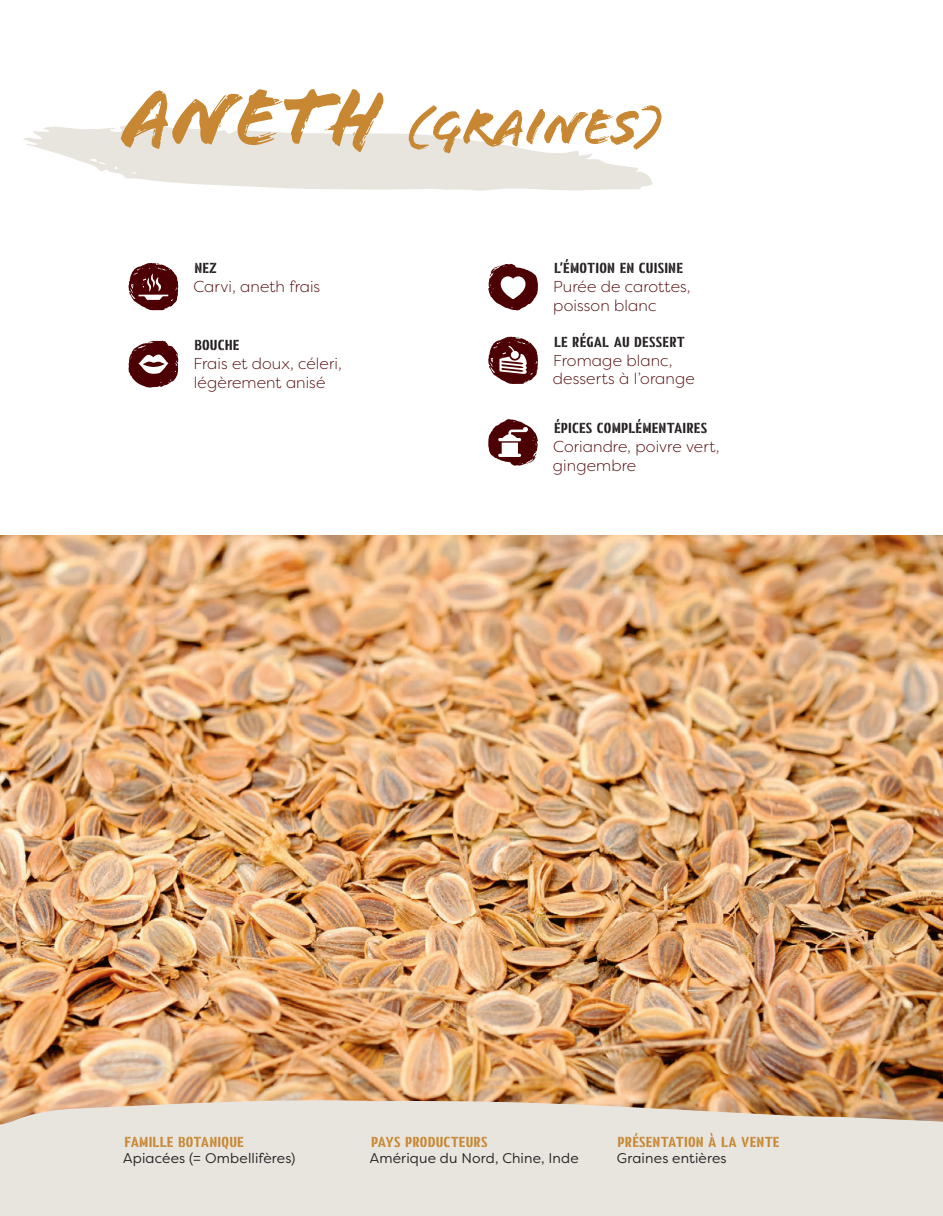
<style>
.page{position:relative;width:943px;height:1216px;background:#fff}
.page>*{position:absolute;margin:0;border:0;box-sizing:border-box;transform-origin:0 0}
.t1{font:52.5px "Flood Std";color:#c78733}
.t2{font:300 15.75px/18.9px "Filson Pro";letter-spacing:.005em;color:#4d0003}
.t3{font:300 14px "Parppim";letter-spacing:.01em;color:#231f20}
.t4{font:14px "Filson Pro";letter-spacing:.015em;color:#231f20}
.t5{font:300 14px "Parppim";letter-spacing:.015em;color:#c78733}
.s1{font-size:84px}
</style>
<div class="page">
<img style="left:0;top:535px;width:942px;height:562px">
<svg style="left:23px;top:125px;width:629px;height:66px"></svg>
<svg style="left:0;top:1097px;width:942px;height:118px;background:#e5ddd4"></svg>
<svg style="left:129px;top:263px;width:49px;height:47px"></svg>
<svg style="left:129px;top:341px;width:49px;height:46px"></svg>
<svg style="left:488px;top:264px;width:50px;height:46px"></svg>
<svg style="left:488px;top:337px;width:50px;height:47px"></svg>
<svg style="left:488px;top:419px;width:50px;height:46px"></svg>
<h1 class="t1" style="left:124px;top:96px;width:541px"><span class="s1">ANETH</span> (GRAINES)</h1>
<p class="t3" style="left:194px;top:258px;width:24px">NEZ</p>
<p class="t2" style="left:193px;top:277px;width:128px">Carvi, aneth frais</p>
<p class="t3" style="left:194px;top:335px;width:47px">BOUCHE</p>
<p class="t2" style="left:193px;top:354px;width:150px">Frais et doux, céleri, légèrement anisé</p>
<p class="t3" style="left:554px;top:258px;width:130px">L’ÉMOTION EN CUISINE</p>
<p class="t2" style="left:553px;top:277px;width:139px">Purée de carottes, poisson blanc</p>
<p class="t3" style="left:554px;top:331px;width:132px">LE RÉGAL AU DESSERT</p>
<p class="t2" style="left:553px;top:350px;width:143px">Fromage blanc, desserts à l’orange</p>
<p class="t3" style="left:554px;top:417px;width:155px">ÉPICES COMPLÉMENTAIRES</p>
<p class="t2" style="left:553px;top:436px;width:168px">Coriandre, poivre vert, gingembre</p>
<p class="t5" style="left:125px;top:1131px;width:121px">FAMILLE BOTANIQUE</p>
<p class="t4" style="left:123px;top:1149px;width:174px">Apiacées (= Ombellifères)</p>
<p class="t5" style="left:371px;top:1131px;width:118px">PAYS PRODUCTEURS</p>
<p class="t4" style="left:370px;top:1149px;width:211px">Amérique du Nord, Chine, Inde</p>
<p class="t5" style="left:617px;top:1131px;width:163px">PRÉSENTATION À LA VENTE</p>
<p class="t4" style="left:617px;top:1149px;width:111px">Graines entières</p>
</div>
